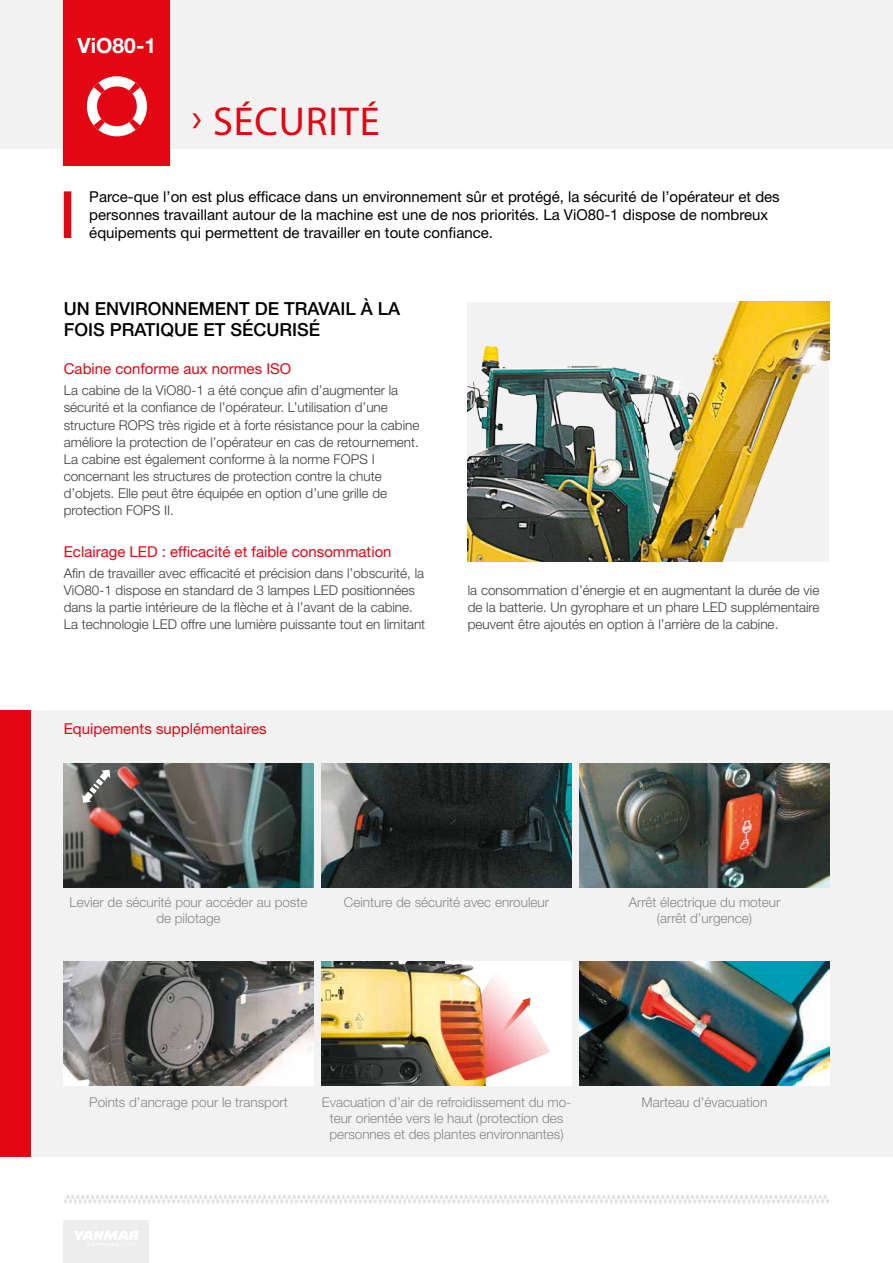
<style>
.page{position:relative;width:893px;height:1263px;background:#fff}
.page>*{position:absolute;margin:0;border:0;box-sizing:border-box;transform-origin:0 0}
.t1{font:40.5px "Myriad Pro";letter-spacing:.02em;color:#e30613}
.t2{font:700 21px "Helvetica Neue LT Std";color:#fff}
.t3{font:500 18px/21.3px "Helvetica Neue LT Std";color:#000}
.t4{font:15px/18px "Helvetica Neue LT Std";color:#000}
.t5{font:15px "Helvetica Neue LT Std";color:#e30613}
.t6{font:300 13.5px/17px "Helvetica Neue LT Std";color:#3c3c3b}
.t7{font:300 13.5px/16.2px "Helvetica Neue LT Std";color:#878787;text-align:center}
</style>
<div class="page">
<div style="left:64px;top:1220px;width:85px;height:43px;background:#ededed"></div>
<svg style="left:74px;top:1231px;width:64px;height:15px"></svg>
<svg style="left:64px;top:1195px;width:765px;height:8px"></svg>
<div style="left:0;top:0;width:893px;height:149px;background:#f2f2f2"></div>
<div style="left:64px;top:0;width:106px;height:166px;background:#e30613"></div>
<div style="left:64px;top:191px;width:7px;height:47px;background:#e30613"></div>
<svg style="left:87px;top:76px;width:60px;height:60px"></svg>
<div style="left:0;top:710px;width:32px;height:447px;background:#e30613"></div>
<img style="left:468px;top:302px;width:361px;height:259px">
<div style="left:32px;top:710px;width:861px;height:447px;background:#f2f2f2"></div>
<img style="left:64px;top:763px;width:249px;height:124px">
<img style="left:64px;top:961px;width:249px;height:125px">
<img style="left:322px;top:763px;width:249px;height:124px">
<div style="left:322px;top:961px;width:249px;height:125px;background:#fff"></div>
<img style="left:322px;top:961px;width:228px;height:125px">
<img style="left:580px;top:763px;width:249px;height:124px">
<img style="left:580px;top:961px;width:249px;height:125px">
<svg style="left:82px;top:770px;width:28px;height:33px"></svg>
<h2 class="t2" style="left:78px;top:33px;width:80px">ViO80-1</h2>
<h1 class="t1" style="left:192px;top:96px;width:190px">› SÉCURITÉ</h1>
<p class="t4" style="left:89px;top:188px;width:692px">Parce-que l’on est plus efficace dans un environnement sûr et protégé, la sécurité de l’opérateur et des personnes travaillant autour de la machine est une de nos priorités. La ViO80-1 dispose de nombreux équipements qui permettent de travailler en toute confiance.</p>
<h3 class="t3" style="left:64px;top:297px;width:338px">UN ENVIRONNEMENT DE TRAVAIL À LA<br>FOIS PRATIQUE ET SÉCURISÉ</h3>
<p class="t5" style="left:64px;top:360px;width:229px">Cabine conforme aux normes ISO</p>
<p class="t6" style="left:64px;top:382px;width:357px">La cabine de la ViO80-1 a été conçue afin d’augmenter la sécurité et la confiance de l’opérateur. L’utilisation d’une structure ROPS très rigide et à forte résistance pour la cabine améliore la protection de l’opérateur en cas de retournement.<br>La cabine est également conforme à la norme FOPS I concernant les structures de protection contre la chute d’objets. Elle peut être équipée en option d’une grille de protection FOPS II.</p>
<p class="t5" style="left:64px;top:543px;width:329px">Eclairage LED : efficacité et faible consommation</p>
<p class="t6" style="left:64px;top:565px;width:363px">Afin de travailler avec efficacité et précision dans l’obscurité, la ViO80-1 dispose en standard de 3 lampes LED positionnées dans la partie intérieure de la flèche et à l’avant de la cabine.<br>La technologie LED offre une lumière puissante tout en limitant</p>
<p class="t5" style="left:64px;top:719px;width:204px">Equipements supplémentaires</p>
<p class="t6" style="left:468px;top:582px;width:353px;text-align:justify">la consommation d’énergie et en augmentant la durée de vie de la batterie. Un gyrophare et un phare LED supplémentaire peuvent être ajoutés en option à l’arrière de la cabine.</p>
<p class="t7" style="left:70px;top:894px;width:239px">Levier de sécurité pour accéder au poste de pilotage</p>
<p class="t7" style="left:344px;top:894px;width:207px">Ceinture de sécurité avec enrouleur</p>
<p class="t7" style="left:629px;top:894px;width:153px">Arrêt électrique du moteur (arrêt d’urgence)</p>
<p class="t7" style="left:89px;top:1093px;width:200px">Points d’ancrage pour le transport</p>
<p class="t7" style="left:322px;top:1093px;width:251px">Evacuation d’air de refroidissement du mo&shy;teur orientée vers le haut (protection des personnes et des plantes environnantes)</p>
<p class="t7" style="left:642px;top:1093px;width:127px">Marteau d’évacuation</p>
</div>
